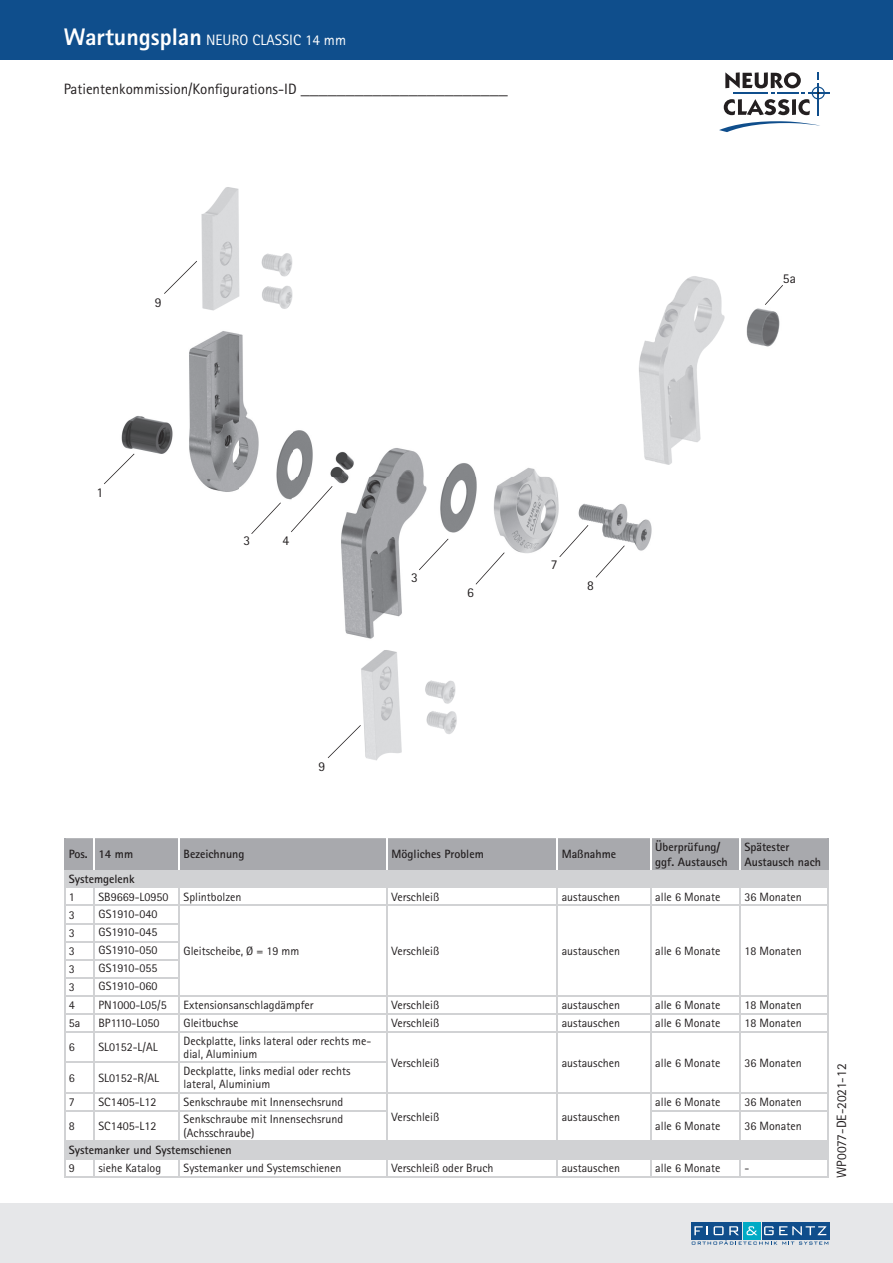
<style>
.page{position:relative;width:893px;height:1263px;background:#fff}
.page>*{position:absolute;margin:0;border:0;box-sizing:border-box;transform-origin:0 0}
.t1{font:15px "Rotis Sans Serif Pro";color:#231f20}
.t2{font:15px "Rotis Sans Serif Pro";color:#fff}
.t3{font:13.5px "Rotis Sans Serif Pro";color:#231f20}
.t4{font:12px/13.5px "Rotis Sans Serif Pro";color:#231f20}
.t5{font:700 12px/15px "Rotis Sans Serif Pro";color:#231f20}
.s1{font-weight:800;font-size:24px}
.s2{font-family:"Minion Pro";font-size:18px}
</style>
<div class="page">
<div style="left:0;top:0;width:893px;height:60px;background:#0f4e8c"></div>
<div style="left:0;top:1203px;width:893px;height:60px;background:#e6e7e9"></div>
<div style="left:743px;top:1222px;width:17px;height:17px;background:#00abc5"></div>
<div style="left:762px;top:1222px;width:67px;height:17px;background:#0f4e8c"></div>
<div style="left:691px;top:1222px;width:51px;height:17px;background:#0f4e8c"></div>
<svg style="left:692px;top:1226px;width:136px;height:19px"></svg>
<hr style="left:64px;top:1176px;width:30px;height:2px;background:#d1d2d4">
<hr style="left:94px;top:1176px;width:85px;height:2px;background:#d1d2d4">
<hr style="left:179px;top:1176px;width:208px;height:2px;background:#d1d2d4">
<hr style="left:387px;top:1176px;width:170px;height:2px;background:#d1d2d4">
<hr style="left:557px;top:1176px;width:94px;height:2px;background:#d1d2d4">
<hr style="left:651px;top:1176px;width:89px;height:2px;background:#d1d2d4">
<hr style="left:740px;top:1176px;width:89px;height:2px;background:#d1d2d4">
<svg style="left:64px;top:838px;width:765px;height:338px"></svg>
<hr style="left:650px;top:1111px;width:2px;height:29px;background:#d1d2d4">
<hr style="left:557px;top:1140px;width:94px;height:2px;background:#d1d2d4">
<hr style="left:808px;top:92px;width:21px;height:2px;background:#0f4e8c">
<svg style="left:719px;top:72px;width:106px;height:60px"></svg>
<img style="left:121px;top:331px;width:119px;height:161px">
<img style="left:292px;top:430px;width:311px;height:209px">
<img style="left:603px;top:504px;width:49px;height:47px">
<img style="left:240px;top:334px;width:52px;height:166px">
<img style="left:746px;top:308px;width:34px;height:39px">
<img style="left:639px;top:276px;width:86px;height:189px">
<img style="left:201px;top:187px;width:92px;height:124px">
<img style="left:361px;top:650px;width:96px;height:111px">
<svg style="left:104px;top:454px;width:30px;height:30px"></svg>
<svg style="left:251px;top:502px;width:30px;height:32px"></svg>
<svg style="left:419px;top:539px;width:29px;height:31px"></svg>
<svg style="left:291px;top:486px;width:42px;height:46px"></svg>
<svg style="left:476px;top:552px;width:29px;height:32px"></svg>
<svg style="left:596px;top:545px;width:29px;height:33px"></svg>
<svg style="left:559px;top:525px;width:29px;height:32px"></svg>
<svg style="left:164px;top:261px;width:33px;height:33px"></svg>
<svg style="left:328px;top:725px;width:33px;height:33px"></svg>
<svg style="left:765px;top:285px;width:18px;height:20px"></svg>
<p class="t2" style="left:64px;top:31px;width:284px"><span class="s1">Wartungsplan</span> NEURO CLASSIC 14 mm</p>
<p class="t1" style="left:64px;top:80px;width:445px">Patientenkommission/Konfigurations-ID <span class="s2">_______________________</span></p>
<p class="t3" style="left:155px;top:294px;width:8px">9</p>
<p class="t3" style="left:783px;top:270px;width:15px">5a</p>
<p class="t3" style="left:97px;top:484px;width:8px">1</p>
<p class="t3" style="left:244px;top:533px;width:8px">3</p>
<p class="t3" style="left:282px;top:532px;width:8px">4</p>
<p class="t3" style="left:411px;top:570px;width:8px">3</p>
<p class="t3" style="left:467px;top:584px;width:8px">6</p>
<p class="t3" style="left:551px;top:557px;width:8px">7</p>
<p class="t3" style="left:587px;top:577px;width:8px">8</p>
<p class="t3" style="left:318px;top:758px;width:8px">9</p>
<p class="t5" style="left:69px;top:847px;width:66px">Pos. 14 mm</p>
<p class="t5" style="left:184px;top:847px;width:62px">Bezeichnung</p>
<p class="t5" style="left:392px;top:847px;width:94px">Mögliches Problem</p>
<p class="t5" style="left:562px;top:847px;width:56px">Maßnahme</p>
<p class="t5" style="left:655px;top:839px;width:74px">Überprüfung/ ggf. Austausch</p>
<p class="t5" style="left:744px;top:839px;width:78px">Spätester<br>Austausch nach</p>
<p class="t5" style="left:69px;top:871px;width:67px">Systemgelenk</p>
<p class="t4" style="left:69px;top:890px;width:7px">1</p>
<p class="t4" style="left:99px;top:890px;width:71px">SB9669-L0950</p>
<p class="t4" style="left:184px;top:890px;width:59px">Splintbolzen</p>
<p class="t4" style="left:392px;top:890px;width:49px">Verschleiß</p>
<p class="t4" style="left:562px;top:890px;width:60px">austauschen</p>
<p class="t4" style="left:655px;top:890px;width:67px">alle 6 Monate</p>
<p class="t4" style="left:744px;top:890px;width:59px">36 Monaten</p>
<p class="t4" style="left:69px;top:908px;width:7px">3</p>
<p class="t4" style="left:99px;top:907px;width:60px">GS1910-040</p>
<p class="t4" style="left:184px;top:944px;width:117px">Gleitscheibe, Ø = 19 mm</p>
<p class="t4" style="left:392px;top:944px;width:49px">Verschleiß</p>
<p class="t4" style="left:562px;top:944px;width:60px">austauschen</p>
<p class="t4" style="left:655px;top:944px;width:67px">alle 6 Monate</p>
<p class="t4" style="left:744px;top:944px;width:59px">18 Monaten</p>
<p class="t4" style="left:69px;top:926px;width:7px">3</p>
<p class="t4" style="left:99px;top:925px;width:60px">GS1910-045</p>
<p class="t4" style="left:69px;top:944px;width:7px">3</p>
<p class="t4" style="left:99px;top:943px;width:60px">GS1910-050</p>
<p class="t4" style="left:69px;top:962px;width:7px">3</p>
<p class="t4" style="left:99px;top:961px;width:60px">GS1910-055</p>
<p class="t4" style="left:69px;top:980px;width:7px">3</p>
<p class="t4" style="left:99px;top:980px;width:60px">GS1910-060</p>
<p class="t4" style="left:69px;top:998px;width:7px">4</p>
<p class="t4" style="left:99px;top:998px;width:70px">PN1000-L05/5</p>
<p class="t4" style="left:184px;top:998px;width:131px">Extensionsanschlagdämpfer</p>
<p class="t4" style="left:392px;top:998px;width:49px">Verschleiß</p>
<p class="t4" style="left:562px;top:998px;width:60px">austauschen</p>
<p class="t4" style="left:655px;top:998px;width:67px">alle 6 Monate</p>
<p class="t4" style="left:744px;top:998px;width:59px">18 Monaten</p>
<p class="t4" style="left:69px;top:1016px;width:13px">5a</p>
<p class="t4" style="left:99px;top:1016px;width:62px">BP1110-L050</p>
<p class="t4" style="left:184px;top:1016px;width:56px">Gleitbuchse</p>
<p class="t4" style="left:392px;top:1016px;width:49px">Verschleiß</p>
<p class="t4" style="left:562px;top:1016px;width:60px">austauschen</p>
<p class="t4" style="left:655px;top:1016px;width:67px">alle 6 Monate</p>
<p class="t4" style="left:744px;top:1016px;width:59px">18 Monaten</p>
<p class="t4" style="left:69px;top:1040px;width:7px">6</p>
<p class="t4" style="left:99px;top:1040px;width:61px">SL0152-L/AL</p>
<p class="t4" style="left:184px;top:1034px;width:189px">Deckplatte, links lateral oder rechts me&shy;dial, Aluminium</p>
<p class="t4" style="left:392px;top:1056px;width:49px">Verschleiß</p>
<p class="t4" style="left:562px;top:1056px;width:60px">austauschen</p>
<p class="t4" style="left:655px;top:1056px;width:67px">alle 6 Monate</p>
<p class="t4" style="left:744px;top:1056px;width:59px">36 Monaten</p>
<p class="t4" style="left:69px;top:1071px;width:7px">6</p>
<p class="t4" style="left:99px;top:1071px;width:62px">SL0152-R/AL</p>
<p class="t4" style="left:184px;top:1064px;width:168px">Deckplatte, links medial oder rechts lateral, Aluminium</p>
<p class="t4" style="left:69px;top:1095px;width:7px">7</p>
<p class="t4" style="left:99px;top:1095px;width:59px">SC1405-L12</p>
<p class="t4" style="left:184px;top:1095px;width:161px">Senkschraube mit Innensechsrund</p>
<p class="t4" style="left:392px;top:1110px;width:49px">Verschleiß</p>
<p class="t4" style="left:562px;top:1110px;width:60px">austauschen</p>
<p class="t4" style="left:655px;top:1095px;width:67px">alle 6 Monate</p>
<p class="t4" style="left:744px;top:1095px;width:59px">36 Monaten</p>
<p class="t4" style="left:69px;top:1119px;width:7px">8</p>
<p class="t4" style="left:99px;top:1119px;width:59px">SC1405-L12</p>
<p class="t4" style="left:184px;top:1112px;width:161px">Senkschraube mit Innensechsrund (Achsschraube)</p>
<p class="t4" style="left:655px;top:1119px;width:67px">alle 6 Monate</p>
<p class="t4" style="left:744px;top:1119px;width:59px">36 Monaten</p>
<p class="t5" style="left:69px;top:1142px;width:165px">Systemanker und Systemschienen</p>
<p class="t4" style="left:69px;top:1161px;width:7px">9</p>
<p class="t4" style="left:99px;top:1161px;width:64px">siehe Katalog</p>
<p class="t4" style="left:184px;top:1161px;width:159px">Systemanker und Systemschienen</p>
<p class="t4" style="left:392px;top:1161px;width:103px">Verschleiß oder Bruch</p>
<p class="t4" style="left:562px;top:1161px;width:60px">austauschen</p>
<p class="t4" style="left:655px;top:1161px;width:67px">alle 6 Monate</p>
<p class="t4" style="left:744px;top:1161px;width:6px">-</p>
<p class="t3" style="left:834px;top:1178px;width:116px;rotate:-90deg">WP0077-DE-2021-12</p>
</div>
